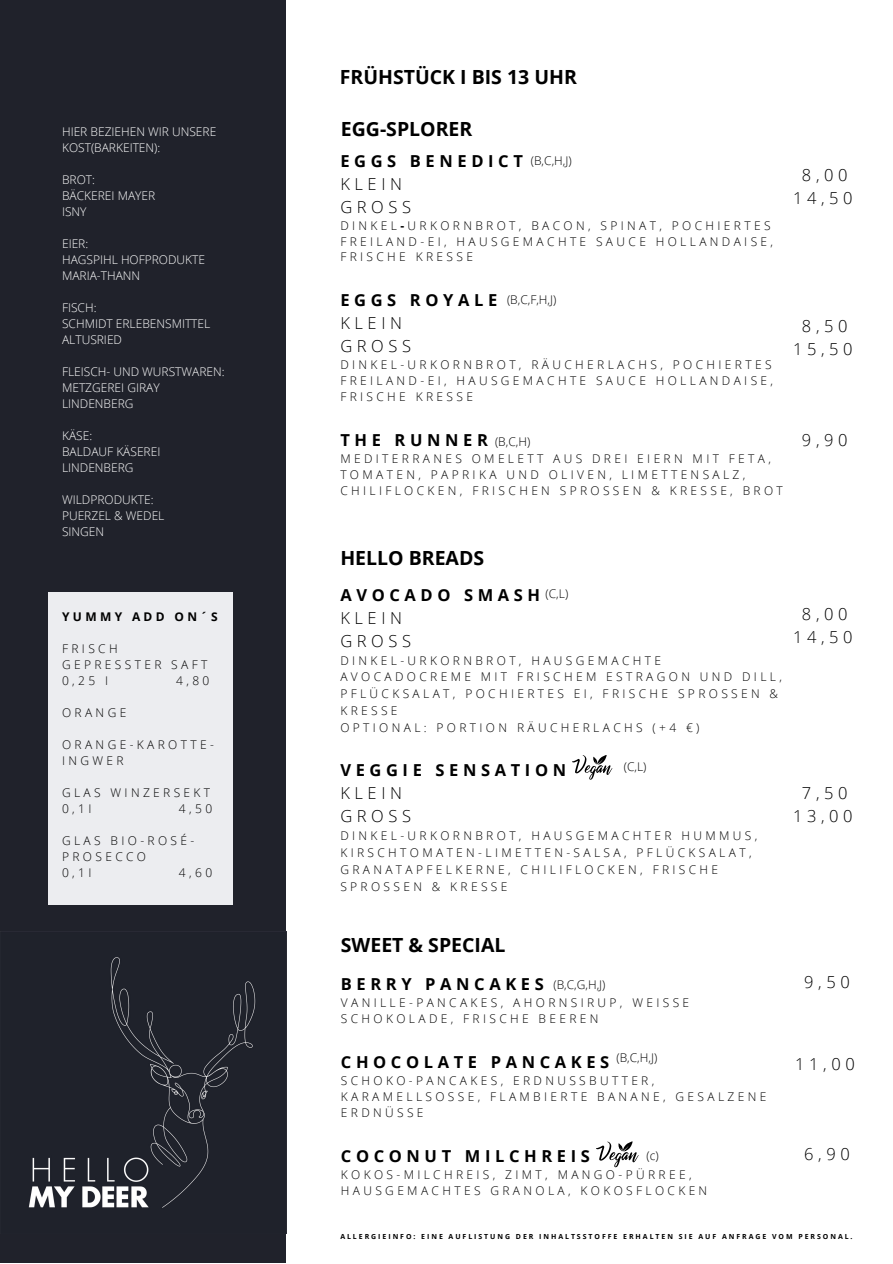
<style>
.page{position:relative;width:893px;height:1264px;background:#fff}
.page>*{position:absolute;margin:0;border:0;box-sizing:border-box;transform-origin:0 0}
.t1{font:700 19.5px "Open Sans";color:#000}
.t2{font:700 16.5px "Open Sans";letter-spacing:.28em;color:#000}
.t3{font:300 16.5px/23px "Open Sans";letter-spacing:.28em;color:#000}
.t4{font:300 12px/16px "Open Sans";letter-spacing:.28em;color:#000}
.t5{font:300 12px/16px "Open Sans";color:#fff}
.t6{font:700 12px "Open Sans";letter-spacing:.28em;color:#000}
.t7{font:700 6.9px "Open Sans";letter-spacing:.28em;color:#000}
.s1{font-weight:700}
</style>
<div class="page">
<div style="left:0;top:0;width:892px;height:1262px;background:#20222b"></div>
<div style="left:287px;top:0;width:605px;height:1262px;background:#fff"></div>
<div style="left:48px;top:592px;width:185px;height:312px;background:#ecedf0"></div>
<img style="left:0;top:931px;width:287px;height:277px">
<svg style="left:572px;top:755px;width:40px;height:24px"></svg>
<svg style="left:596px;top:1141px;width:42px;height:26px"></svg>
<p class="t5" style="left:62px;top:123px;width:156px">HIER BEZIEHEN WIR UNSERE<br>KOST(BARKEITEN):</p>
<p class="t5" style="left:62px;top:171px;width:95px">BROT:<br>BÄCKEREI MAYER<br>ISNY</p>
<p class="t5" style="left:62px;top:235px;width:144px">EIER:<br>HAGSPIHL HOFPRODUKTE<br>MARIA-THANN</p>
<p class="t5" style="left:62px;top:299px;width:150px">FISCH:<br>SCHMIDT ERLEBENSMITTEL<br>ALTUSRIED</p>
<p class="t5" style="left:62px;top:363px;width:164px">FLEISCH- UND WURSTWAREN:<br>METZGEREI GIRAY<br>LINDENBERG</p>
<p class="t5" style="left:62px;top:427px;width:100px">KÄSE:<br>BALDAUF KÄSEREI<br>LINDENBERG</p>
<p class="t5" style="left:62px;top:491px;width:104px">WILDPRODUKTE:<br>PUERZEL &amp; WEDEL<br>SINGEN</p>
<p class="t6" style="left:62px;top:608px;width:157px">YUMMY ADD ON´S</p>
<p class="t4" style="left:62px;top:640px;width:147px">FRISCH<br>GEPRESSTER SAFT<br>0,25 I</p>
<p class="t4" style="left:176px;top:672px;width:35px">4,80</p>
<p class="t4" style="left:62px;top:704px;width:66px">ORANGE</p>
<p class="t4" style="left:62px;top:736px;width:153px">ORANGE-KAROTTE-<br>INGWER</p>
<p class="t4" style="left:62px;top:784px;width:150px">GLAS WINZERSEKT<br>0,1I</p>
<p class="t4" style="left:179px;top:800px;width:35px">4,50</p>
<p class="t4" style="left:62px;top:832px;width:134px">GLAS BIO-ROSÉ-<br>PROSECCO<br>0,1I</p>
<p class="t4" style="left:179px;top:864px;width:35px">4,60</p>
<h1 class="t1" style="left:340px;top:63px;width:238px">FRÜHSTÜCK I BIS 13 UHR</h1>
<h1 class="t1" style="left:341px;top:115px;width:133px">EGG-SPLORER</h1>
<h2 class="t2" style="left:340px;top:149px;width:184px">EGGS BENEDICT</h2>
<h2 class="t3" style="left:340px;top:172px;width:72px">KLEIN<br>GROSS</h2>
<p class="t4" style="left:340px;top:217px;width:434px">DINKEL<span class="s1">-</span>URKORNBROT, BACON, SPINAT, POCHIERTES<br>FREILAND-EI, HAUSGEMACHTE SAUCE HOLLANDAISE,<br>FRISCHE KRESSE</p>
<h2 class="t2" style="left:340px;top:289px;width:158px">EGGS ROYALE</h2>
<h2 class="t3" style="left:340px;top:311px;width:72px">KLEIN<br>GROSS</h2>
<p class="t4" style="left:340px;top:357px;width:434px">DINKEL-URKORNBROT, RÄUCHERLACHS, POCHIERTES<br>FREILAND-EI, HAUSGEMACHTE SAUCE HOLLANDAISE,<br>FRISCHE KRESSE</p>
<h2 class="t2" style="left:340px;top:429px;width:149px">THE RUNNER</h2>
<p class="t4" style="left:340px;top:451px;width:444px">MEDITERRANES OMELETT AUS DREI EIERN MIT FETA,<br>TOMATEN, PAPRIKA UND OLIVEN, LIMETTENSALZ,<br>CHILIFLOCKEN, FRISCHEN SPROSSEN &amp; KRESSE, BROT</p>
<p class="t4" style="left:531px;top:152px;width:42px">(B,C,H,J)</p>
<p class="t4" style="left:507px;top:291px;width:51px">(B,C,F,H,J)</p>
<p class="t4" style="left:495px;top:433px;width:37px">(B,C,H)</p>
<h2 class="t3" style="left:793px;top:164px;width:61px;text-align:center">8,00<br>14,50</h2>
<h2 class="t3" style="left:793px;top:314px;width:61px;text-align:center">8,50<br>15,50</h2>
<h2 class="t3" style="left:801px;top:427px;width:47px">9,90</h2>
<h1 class="t1" style="left:340px;top:544px;width:145px">HELLO BREADS</h1>
<h2 class="t2" style="left:340px;top:583px;width:201px">AVOCADO SMASH</h2>
<h2 class="t3" style="left:340px;top:605px;width:72px">KLEIN<br>GROSS</h2>
<p class="t4" style="left:340px;top:651px;width:443px;line-height:16.8px">DINKEL-URKORNBROT, HAUSGEMACHTE AVOCADOCREME MIT FRISCHEM ESTRAGON UND DILL, PFLÜCKSALAT, POCHIERTES EI, FRISCHE SPROSSEN &amp; KRESSE<br>OPTIONAL: PORTION RÄUCHERLACHS (+4 €)</p>
<h2 class="t2" style="left:340px;top:758px;width:227px">VEGGIE SENSATION</h2>
<h2 class="t3" style="left:340px;top:781px;width:72px">KLEIN<br>GROSS</h2>
<p class="t4" style="left:340px;top:827px;width:418px;line-height:16.8px">DINKEL-URKORNBROT, HAUSGEMACHTER HUMMUS, KIRSCHTOMATEN-LIMETTEN-SALSA, PFLÜCKSALAT, GRANATAPFELKERNE, CHILIFLOCKEN, FRISCHE SPROSSEN &amp; KRESSE</p>
<p class="t4" style="left:545px;top:585px;width:24px">(C,L)</p>
<p class="t4" style="left:623px;top:758px;width:24px">(C,L)</p>
<h2 class="t3" style="left:793px;top:602px;width:61px;text-align:center">8,00<br>14,50</h2>
<h2 class="t3" style="left:793px;top:781px;width:61px;text-align:center">7,50<br>13,00</h2>
<h1 class="t1" style="left:341px;top:930px;width:166px">SWEET &amp; SPECIAL</h1>
<h2 class="t2" style="left:341px;top:972px;width:204px">BERRY PANCAKES</h2>
<p class="t4" style="left:341px;top:994px;width:350px">VANILLE-PANCAKES, AHORNSIRUP, WEISSE<br>SCHOKOLADE, FRISCHE BEEREN</p>
<h2 class="t2" style="left:341px;top:1050px;width:270px">CHOCOLATE PANCAKES</h2>
<p class="t4" style="left:341px;top:1072px;width:427px">SCHOKO-PANCAKES, ERDNUSSBUTTER,<br>KARAMELLSOSSE, FLAMBIERTE BANANE, GESALZENE<br>ERDNÜSSE</p>
<h2 class="t2" style="left:341px;top:1144px;width:250px">COCONUT MILCHREIS</h2>
<p class="t4" style="left:341px;top:1165px;width:368px">KOKOS-MILCHREIS, ZIMT, MANGO-PÜRREE,<br>HAUSGEMACHTES GRANOLA, KOKOSFLOCKEN</p>
<p class="t4" style="left:553px;top:976px;width:53px">(B,C,G,H,J)</p>
<p class="t4" style="left:616px;top:1049px;width:42px">(B,C,H,J)</p>
<p class="t4" style="left:646px;top:1146px;width:14px">(c)</p>
<h2 class="t3" style="left:804px;top:969px;width:47px">9,50</h2>
<h2 class="t3" style="left:795px;top:1051px;width:61px">11,00</h2>
<h2 class="t3" style="left:804px;top:1141px;width:47px">6,90</h2>
<p class="t7" style="left:340px;top:1231px;width:513px">ALLERGIEINFO: EINE AUFLISTUNG DER INHALTSSTOFFE ERHALTEN SIE AUF ANFRAGE VOM PERSONAL.</p>
</div>
